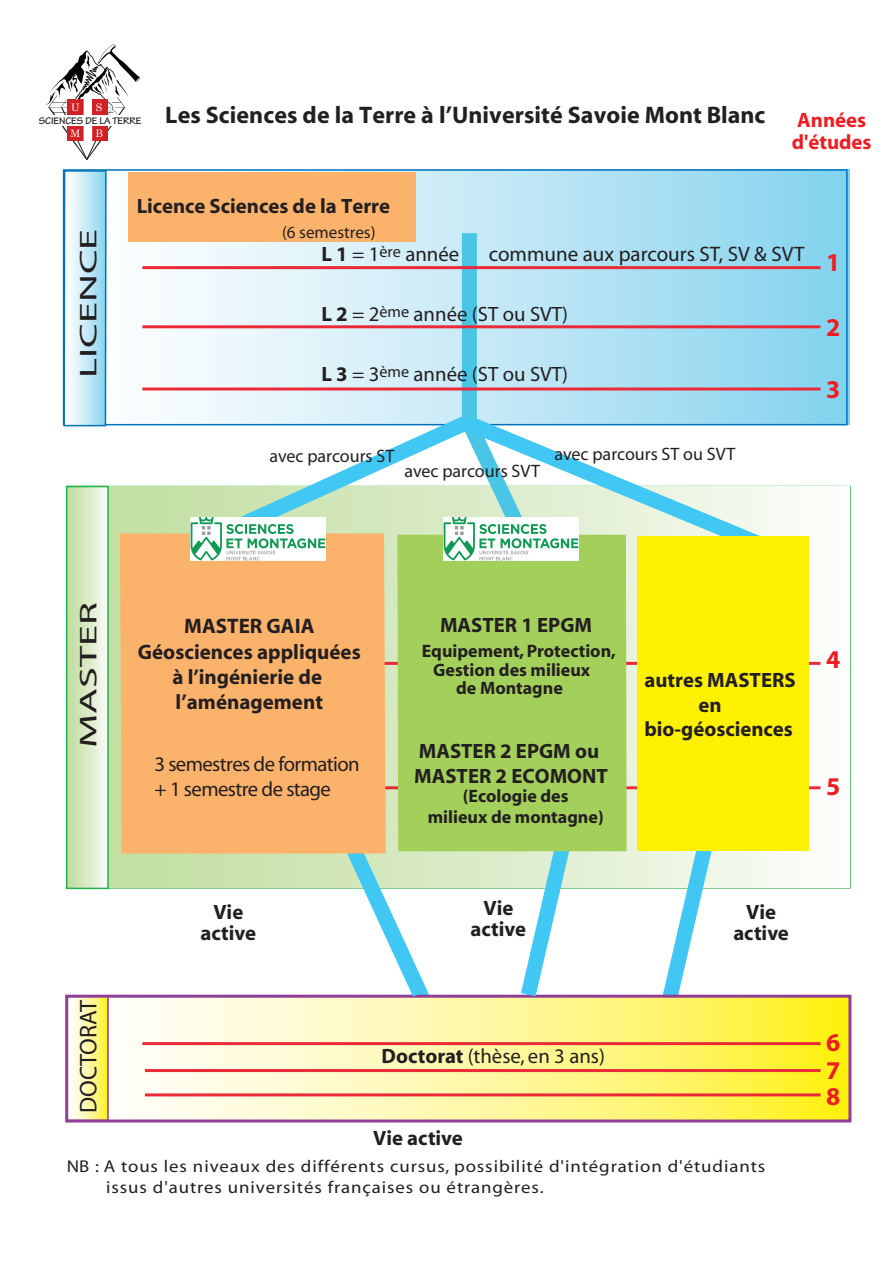
<style>
.page{position:relative;width:893px;height:1263px;background:#fff}
.page>*{position:absolute;margin:0;border:0;box-sizing:border-box;transform-origin:0 0}
.t1{font:700 25.65px/27px "Myriad";color:#ee1d23;text-align:justify}
.t2{font:24.3px "Myriad";color:#231f20;scale:1.75 1}
.t3{font:24.3px "Myriad";color:#231f20}
.t4{font:700 24px "Myriad";letter-spacing:.005em;color:#231f20}
.t5{font:700 21px/25.2px "Myriad";color:#231f20;text-align:center}
.t6{font:21px "Myriad Pro";color:#231f20}
.t7{font:700 20.85px/21.5px "Myriad";color:#231f20;text-align:center}
.t8{font:20.85px "Myriad";color:#231f20}
.t9{font:20.85px/24.9px "Myriad";letter-spacing:-.03em;color:#231f20}
.t10{font:700 20.85px/21.5px "Myriad";color:#ee1d23}
.t11{font:700 18px/21.6px "Myriad";color:#231f20;text-align:center}
.t12{font:18px "Myriad Pro";color:#231f20}
.t13{font:17.1px/20.5px "Myriad";letter-spacing:.05em;color:#231f20;scale:1.1 1}
.t14{font:17.1px "Myriad";color:#231f20}
.t15{font:700 10.35px "Tekton Pro";color:#231f20}
.t16{font:10.35px "Century";color:#fff}
.s1{font-weight:700}
</style>
<div class="page">
<img style="left:47px;top:45px;width:93px;height:126px">
<div style="left:76px;top:99px;width:18px;height:73px;background:#fff"></div>
<svg style="left:49px;top:107px;width:76px;height:54px"></svg>
<img style="left:67px;top:99px;width:40px;height:42px">
<div style="left:47px;top:115px;width:79px;height:11px;background:#fff"></div>
<svg style="left:74px;top:63px;width:28px;height:37px"></svg>
<svg style="left:109px;top:486px;width:712px;height:402px"></svg>
<svg style="left:650px;top:850px;width:73px;height:145px"></svg>
<div style="left:66px;top:170px;width:783px;height:255px;background:linear-gradient(to right,#fffffe,#86d2ed)"></div>
<svg style="left:142px;top:999px;width:705px;height:119px;background:#fef695"></svg>
<svg style="left:71px;top:999px;width:35px;height:119px;background:#fff7a0"></svg>
<div style="left:66px;top:995px;width:43px;height:126px;border:2px solid #8f3e97"></div>
<div style="left:67px;top:486px;width:41px;height:402px;background:linear-gradient(to right,#bedc9a,#f8fbf6)"></div>
<div style="left:66px;top:486px;width:43px;height:403px;border:2px solid #23b24b"></div>
<div style="left:64px;top:171px;width:42px;height:255px;background:linear-gradient(to right,#fff,#8fd5ef)"></div>
<div style="left:63px;top:170px;width:44px;height:256px;border:2px solid #0072bc"></div>
<svg style="left:454px;top:218px;width:91px;height:186px;background:#b1e1f2"></svg>
<svg style="left:188px;top:402px;width:301px;height:158px"></svg>
<hr style="left:142px;top:266px;width:678px;height:3px;background:#eb2a38">
<hr style="left:142px;top:325px;width:678px;height:3px;background:#eb2a38">
<hr style="left:142px;top:387px;width:678px;height:3px;background:#eb2a38">
<hr style="left:142px;top:662px;width:678px;height:3px;background:#eb2a38">
<hr style="left:142px;top:786px;width:678px;height:3px;background:#eb2a38">
<hr style="left:142px;top:1042px;width:678px;height:3px;background:#eb2a38">
<hr style="left:145px;top:1069px;width:675px;height:3px;background:#eb2a38">
<hr style="left:145px;top:1093px;width:675px;height:3px;background:#eb2a38">
<div style="left:65px;top:995px;width:786px;height:127px;border:3px solid #8f3e97"></div>
<svg style="left:510px;top:851px;width:73px;height:162px"></svg>
<svg style="left:294px;top:743px;width:149px;height:278px"></svg>
<div style="left:120px;top:533px;width:266px;height:320px;background:#fbb26b"></div>
<div style="left:397px;top:535px;width:230px;height:316px;background:#a3cf5b"></div>
<div style="left:128px;top:172px;width:288px;height:70px;background:#fbb26b"></div>
<svg style="left:450px;top:404px;width:334px;height:162px"></svg>
<div style="left:637px;top:536px;width:172px;height:314px;background:#fff101"></div>
<img style="left:191px;top:518px;width:135px;height:42px">
<img style="left:444px;top:518px;width:135px;height:42px">
<p class="t16" style="left:71px;top:99px;width:10px">U</p>
<p class="t16" style="left:96px;top:99px;width:8px">S</p>
<p class="t16" style="left:70px;top:125px;width:11px">M</p>
<p class="t16" style="left:95px;top:125px;width:9px">B</p>
<p class="t15" style="left:39px;top:115px;width:104px">SCIENCES DE LA TERRE</p>
<p class="t4" style="left:165px;top:103px;width:602px">Les Sciences de la Terre à l’Université Savoie Mont Blanc</p>
<p class="t10" style="left:792px;top:110px;width:81px">Années d'études</p>
<p class="t2" style="left:76px;top:378px;width:87px;rotate:-90deg">LICENCE</p>
<p class="t7" style="left:137px;top:196px;width:255px">Licence Sciences de la Terre</p>
<p class="t14" style="left:282px;top:224px;width:95px">(6 semestres)</p>
<p class="t9" style="left:321px;top:243px;width:139px"><span class="s1">L 1</span> = 1<sup>ère</sup> année</p>
<p class="t6" style="left:489px;top:241px;width:317px">commune aux parcours ST, SV &amp; SVT</p>
<p class="t8" style="left:321px;top:304px;width:248px"><span class="s1">L 2</span> = 2<sup>ème</sup> année (ST ou SVT)</p>
<p class="t8" style="left:321px;top:364px;width:248px"><span class="s1">L 3</span> = 3<sup>ème</sup> année (ST ou SVT)</p>
<p class="t12" style="left:269px;top:445px;width:126px">avec parcours ST</p>
<p class="t12" style="left:404px;top:460px;width:137px">avec parcours SVT</p>
<p class="t12" style="left:554px;top:443px;width:182px">avec parcours ST ou SVT</p>
<p class="t1" style="left:826px;top:250px;width:16px">1</p>
<p class="t1" style="left:826px;top:315px;width:16px">2</p>
<p class="t1" style="left:826px;top:377px;width:16px">3</p>
<p class="t2" style="left:76px;top:748px;width:85px;rotate:-90deg">MASTER</p>
<p class="t3" style="left:76px;top:1113px;width:115px;rotate:-90deg">DOCTORAT</p>
<p class="t5" style="left:138px;top:614px;width:224px">MASTER GAIA<br>Géosciences appliquées à l’ingénierie de l’aménagement</p>
<p class="t9" style="left:154px;top:753px;width:207px">3 semestres de formation + 1 semestre de stage</p>
<p class="t7" style="left:201px;top:902px;width:57px">Vie active</p>
<p class="t7" style="left:440px;top:615px;width:154px">MASTER 1 EPGM</p>
<p class="t11" style="left:422px;top:641px;width:196px">Equipement,Protection,</p>
<p class="t11" style="left:433px;top:659px;width:159px">Gestion des milieux</p>
<p class="t11" style="left:456px;top:677px;width:108px">de Montagne</p>
<p class="t7" style="left:414px;top:739px;width:195px;line-height:24.9px;text-align:left">MASTER 2 EPGM ou<br>MASTER 2 ECOMONT</p>
<p class="t11" style="left:428px;top:785px;width:177px">(Ecologie des<br>milieux de montagne)</p>
<p class="t7" style="left:471px;top:897px;width:57px">Vie active</p>
<p class="t7" style="left:644px;top:670px;width:153px">autres MASTERS</p>
<p class="t7" style="left:698px;top:694px;width:25px">en</p>
<p class="t7" style="left:644px;top:719px;width:150px">bio-géosciences</p>
<p class="t7" style="left:733px;top:902px;width:57px">Vie active</p>
<p class="t8" style="left:382px;top:1046px;width:225px"><span class="s1">Doctorat</span> (thèse, en 3 ans)</p>
<p class="t7" style="left:373px;top:1128px;width:91px">Vie active</p>
<p class="t13" style="left:106px;top:1157px;width:601px;text-indent:-39px">NB : A tous les niveaux des différents cursus, possibilité d'intégration d'étudiants issus d'autres universités françaises ou étrangères.</p>
<p class="t1" style="left:826px;top:647px;width:16px">4</p>
<p class="t1" style="left:826px;top:774px;width:16px">5</p>
<p class="t1" style="left:826px;top:1029px;width:16px">6<br>7<br>8</p>
</div>
